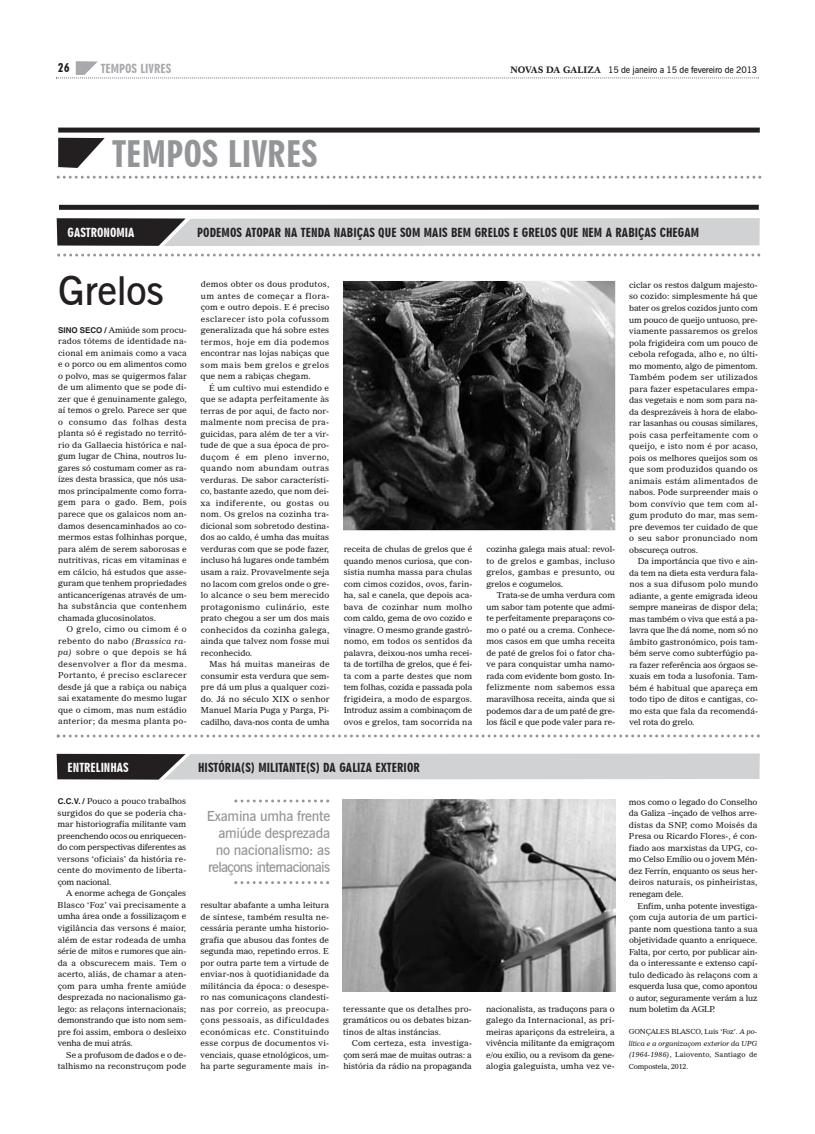
<style>
.page{position:relative;width:815px;height:1134px;background:#fff}
.page>*{position:absolute;margin:0;border:0;box-sizing:border-box;transform-origin:0 0}
.t1{font:600 40px "News Gothic BT";color:#231f20}
.t2{font:35px "Geometric 706 BT Black Condensed B";color:#939598}
.t3{font:600 14px/16.8px "News Gothic BT";letter-spacing:-.02em;color:#939598;text-align:right}
.t4{font:12px "Geometric 706 BT Black Condensed B";letter-spacing:.005em;color:#231f20}
.t5{font:12px "Geometric 706 BT Black Condensed B";color:#fff}
.t6{font:12px "Geometric 706 BT Black Condensed B";color:#a8a9ad}
.t7{font:600 9px "News Gothic BT";letter-spacing:-.02em;color:#231f20}
.t8{font:8.3px/11.5px "Imperial BT";letter-spacing:.005em;color:#231f20;text-align:justify}
.t9{font:7px/11.5px "Imperial BT";letter-spacing:-.015em;color:#231f20;text-align:justify}
.s1{font-family:"Dutch 809 BT Bold C";font-weight:400}
.s2{font-family:"Helvetica LT Std";font-weight:700;font-size:8px}
.s3{font-style:italic}
</style>
<div class="page">
<svg style="left:56px;top:61px;width:703px;height:17px"></svg>
<svg style="left:57px;top:176px;width:704px;height:3px"></svg>
<svg style="left:58px;top:138px;width:47px;height:30px"></svg>
<div style="left:58px;top:128px;width:702px;height:5px;background:#231f20"></div>
<svg style="left:57px;top:253px;width:703px;height:4px"></svg>
<div style="left:59px;top:205px;width:700px;height:5px;background:#231f20"></div>
<svg style="left:57px;top:734px;width:703px;height:3px"></svg>
<svg style="left:57px;top:753px;width:703px;height:27px;background:#b8b9ba"></svg>
<svg style="left:57px;top:218px;width:703px;height:28px;background:#b6b6b8"></svg>
<img style="left:343px;top:799px;width:272px;height:192px">
<img style="left:343px;top:281px;width:272px;height:249px">
<svg style="left:234px;top:799px;width:95px;height:3px"></svg>
<svg style="left:234px;top:881px;width:95px;height:3px"></svg>
<h3 class="t4" style="left:58px;top:61px;width:13px">26</h3>
<h3 class="t6" style="left:101px;top:62px;width:72px">TEMPOS LIVRES</h3>
<p class="t7" style="left:510px;top:64px;width:249px"><span class="s1">NOVAS DA GALIZA</span> 15 de janeiro a 15 de fevereiro de 2013</p>
<h2 class="t2" style="left:112px;top:133px;width:207px">TEMPOS LIVRES</h2>
<h3 class="t5" style="left:68px;top:226px;width:69px">GASTRONOMIA</h3>
<h3 class="t4" style="left:197px;top:226px;width:504px">PODEMOS ATOPAR NA TENDA NABIÇAS QUE SOM MAIS BEM GRELOS E GRELOS QUE NEM A RABIÇAS CHEGAM</h3>
<h1 class="t1" style="left:58px;top:266px;width:107px">grelos</h1>
<p class="t8" style="left:58px;top:324px;width:130px"><span class="s2">SINO SECO /</span> amiúde som procu&shy;rados tótems de identidade na&shy;cional em animais como a vaca e o porco ou em alimentos como o polvo, mas se quigermos falar de um alimento que se pode di&shy;zer que é genuinamente galego, aí temos o grelo. Parece ser que o consumo das folhas desta planta só é registado no territó&shy;rio da Gallaecia histórica e nal&shy;gum lugar de China, noutros lu&shy;gares só costumam comer as ra&shy;ízes desta brassica, que nós usa&shy;mos principalmente como forra&shy;gem para o gado. Bem, pois parece que os galaicos nom an&shy;damos desencaminhados ao co&shy;mermos estas folhinhas porque, para além de serem saborosas e nutritivas, ricas em vitaminas e em cálcio, há estudos que asse&shy;guram que tenhem propriedades anticancerígenas através de um&shy;ha substância que contenhem chamada glucosinolatos.</p>
<p class="t8" style="left:58px;top:623px;width:130px;text-indent:9px">o grelo, cimo ou cimom é o rebento do nabo <span class="s3">(Brassica ra&shy;pa)</span> sobre o que depois se há desenvolver a flor da mesma.<br>Portanto, é preciso esclarecer desde já que a rabiça ou nabiça sai exatamente do mesmo lugar que o cimom, mas num estádio anterior; da mesma planta po-</p>
<p class="t8" style="left:201px;top:278px;width:130px">demos obter os dous produtos, um antes de começar a flora&shy;çom e outro depois. E é preciso esclarecer isto pola cofussom generalizada que há sobre estes termos, hoje em dia podemos encontrar nas lojas nabiças que som mais bem grelos e grelos que nem a rabiças chegam.</p>
<p class="t8" style="left:200px;top:382px;width:131px;text-indent:9px">É um cultivo mui estendido e que se adapta perfeitamente às terras de por aqui, de facto nor&shy;malmente nom precisa de pra&shy;guicidas, para além de ter a vir&shy;tude de que a sua época de pro&shy;duçom é em pleno inverno, quando nom abundam outras verduras. de sabor característi&shy;co, bastante azedo, que nom dei&shy;xa indiferente, ou gostas ou nom. os grelos na cozinha tra&shy;dicional som sobretodo destina&shy;dos ao caldo, é umha das muitas verduras com que se pode fazer, incluso há lugares onde também usam a raiz. Provavelmente seja no lacom com grelos onde o gre&shy;lo alcance o seu bem merecido protagonismo culinário, este prato chegou a ser um dos mais conhecidos da cozinha galega, ainda que talvez nom fosse mui reconhecido.</p>
<p class="t8" style="left:201px;top:658px;width:130px;text-indent:9px">Mas há muitas maneiras de consumir esta verdura que sem&shy;pre dá um plus a qualquer cozi&shy;do. Já no século XiX o senhor Manuel Maria Puga y Parga, Pi&shy;cadilho, dava-nos conta de umha</p>
<p class="t8" style="left:344px;top:543px;width:130px">receita de chulas de grelos que é quando menos curiosa, que con&shy;sistia numha massa para chulas com cimos cozidos, ovos, farin&shy;ha, sal e canela, que depois aca&shy;bava de cozinhar num molho com caldo, gema de ovo cozido e vinagre. o mesmo grande gastró&shy;nomo, em todos os sentidos da palavra, deixou-nos umha recei&shy;ta de tortilha de grelos, que é fei&shy;ta com a parte destes que nom tem folhas, cozida e passada pola frigideira, a modo de espargos. introduz assim a combinaçom de ovos e grelos, tam socorrida na</p>
<p class="t8" style="left:486px;top:544px;width:130px">cozinha galega mais atual: revol&shy;to de grelos e gambas, incluso grelos, gambas e presunto, ou grelos e cogumelos.</p>
<p class="t8" style="left:486px;top:590px;width:130px;text-indent:10px">Trata-se de umha verdura com um sabor tam potente que admi&shy;te perfeitamente preparaçons co&shy;mo o paté ou a crema. Conhece&shy;mos casos em que umha receita de paté de grelos foi o fator cha&shy;ve para conquistar umha namo&shy;rada com evidente bom gosto. in&shy;felizmente nom sabemos essa maravilhosa receita, ainda que si podemos dar a de um paté de gre&shy;los fácil e que pode valer para re-</p>
<h3 class="t5" style="left:68px;top:760px;width:63px">ENTRELINHAS</h3>
<h3 class="t4" style="left:198px;top:760px;width:223px">HISTÓRIA(S) MILITANTE(S) DA GALIZA EXTERIOR</h3>
<p class="t8" style="left:58px;top:796px;width:130px"><span class="s2">C.C.V. /</span> Pouco a pouco trabalhos surgidos do que se poderia cha&shy;mar historiografia militante vam preenchendo ocos ou enriquecen&shy;do com perspectivas diferentes as versons ‘oficiais’ da história re&shy;cente do movimento de liberta&shy;çom nacional.</p>
<p class="t8" style="left:58px;top:888px;width:130px;text-indent:9px">a enorme achega de Gonçales Blasco ‘Foz’ vai precisamente a umha área onde a fossilizaçom e vigilância das versons é maior, além de estar rodeada de umha série de mitos e rumores que ain&shy;da a obscurecem mais. Tem o acerto, aliás, de chamar a aten&shy;çom para umha frente amiúde desprezada no nacionalismo ga&shy;lego: as relaçons internacionais; demonstrando que isto nom sem&shy;pre foi assim, embora o desleixo venha de mui atrás.</p>
<p class="t8" style="left:58px;top:1049px;width:130px;text-align:right">se a profusom de dados e o de&shy;talhismo na reconstruçom pode</p>
<h3 class="t3" style="left:207px;top:808px;width:125px">Examina umha frente amiúde desprezada no nacionalismo: as relaçons internacionais</h3>
<p class="t8" style="left:200px;top:899px;width:130px">resultar abafante a umha leitura de síntese, também resulta ne&shy;cessária perante umha historio&shy;grafia que abusou das fontes de segunda mao, repetindo erros. E por outra parte tem a virtude de enviar-nos à quotidianidade da militáncia da época: o desespe&shy;ro nas comunicaçons clandesti&shy;nas por correio, as preocupa&shy;çons pessoais, as dificuldades económicas etc. Constituindo esse corpus de documentos vi&shy;venciais, quase etnológicos, um&shy;ha parte seguramente mais in-</p>
<p class="t8" style="left:343px;top:1003px;width:130px">teressante que os detalhes pro&shy;gramáticos ou os debates bizan&shy;tinos de altas instáncias.</p>
<p class="t8" style="left:343px;top:1037px;width:130px;text-indent:8px">Com certeza, esta investiga&shy;çom será mae de muitas outras: a história da rádio na propaganda</p>
<p class="t8" style="left:486px;top:1003px;width:130px">nacionalista, as traduçons para o galego da internacional, as pri&shy;meiras apariçons da estreleira, a vivência militante da emigraçom e/ou exílio, ou a revisom da gene&shy;alogia galeguista, umha vez ve-</p>
<p class="t8" style="left:629px;top:279px;width:130px">ciclar os restos dalgum majesto&shy;so cozido: simplesmente há que bater os grelos cozidos junto com um pouco de queijo untuoso, pre&shy;viamente passaremos os grelos pola frigideira com um pouco de cebola refogada, alho e, no últi&shy;mo momento, algo de pimentom.<br>Também podem ser utilizados para fazer espetaculares empa&shy;das vegetais e nom som para na&shy;da desprezáveis à hora de elabo&shy;rar lasanhas ou cousas similares, pois casa perfeitamente com o queijo, e isto nom é por acaso, pois os melhores queijos som os que som produzidos quando os animais estám alimentados de nabos. Pode surpreender mais o bom convívio que tem com al&shy;gum produto do mar, mas sem&shy;pre devemos ter cuidado de que o seu sabor pronunciado nom obscureça outros.</p>
<p class="t8" style="left:629px;top:555px;width:130px;text-indent:8px">da importáncia que tivo e ain&shy;da tem na dieta esta verdura fala&shy;nos a sua difusom polo mundo adiante, a gente emigrada ideou sempre maneiras de dispor dela; mas também o viva que está a pa&shy;lavra que lhe dá nome, nom só no âmbito gastronómico, pois tam&shy;bém serve como subterfúgio pa&shy;ra fazer referência aos órgaos se&shy;xuais em toda a lusofonia. Tam&shy;bém é habitual que apareça em todo tipo de ditos e cantigas, co&shy;mo esta que fala da recomendá&shy;vel rota do grelo.</p>
<p class="t8" style="left:629px;top:796px;width:130px">mos como o legado do Conselho da Galiza –inçado de velhos arre&shy;distas da sNP, como Moisés da Presa ou Ricardo Flores-, é con&shy;fiado aos marxistas da UPG, co&shy;mo Celso Emílio ou o jovem Mén&shy;dez Ferrín, enquanto os seus her&shy;deiros naturais, os pinheiristas, renegam dele.</p>
<p class="t8" style="left:629px;top:900px;width:130px;text-indent:8px">Enfim, unha potente investiga&shy;çom cuja autoria de um partici&shy;pante nom questiona tanto a sua objetividade quanto a enriquece.<br>Falta, por certo, por publicar ain&shy;da o interessante e extenso capí&shy;tulo dedicado às relaçons com a esquerda lusa que, como apontou o autor, seguramente verám a luz num boletim da aGlP.</p>
<p class="t9" style="left:629px;top:1026px;width:130px">GoNÇalEs BlasCo, luís ‘Foz’. <span class="s3">A po&shy;lítica e a organizaçom exterior da UPG (1964-1986)</span>, laiovento, santiago de Compostela, 2012.</p>
</div>
